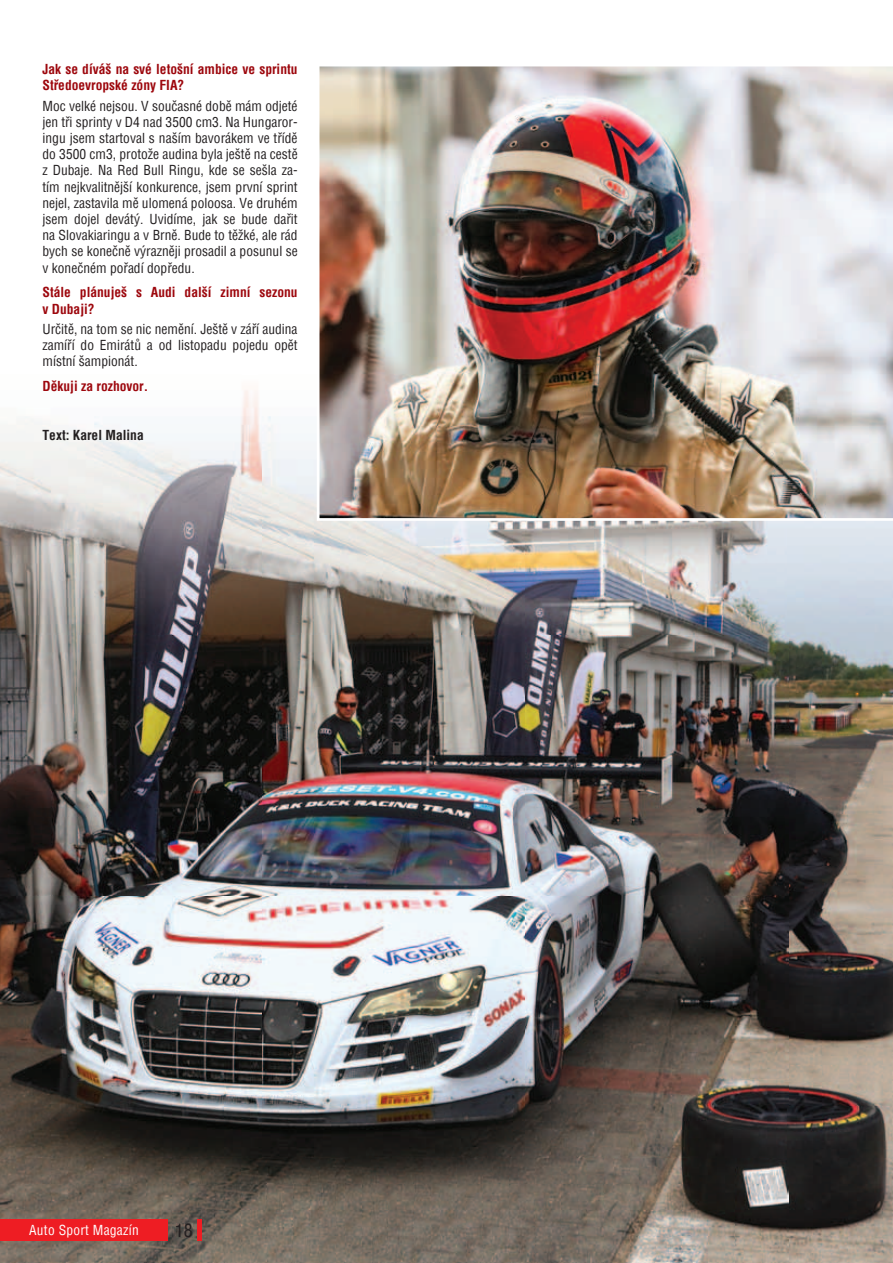
<style>
.page{position:relative;width:893px;height:1263px;background:#fff}
.page>*{position:absolute;margin:0;border:0;box-sizing:border-box;transform-origin:0 0}
.t1{font:condensed 18px "Helvetica";color:#231f20}
.t2{font:condensed 13.5px/16.2px "Helvetica";color:#231f20;text-align:justify}
.t3{font:700 condensed 13.5px/16.2px "Helvetica";color:#9d070d}
.t4{font:700 condensed 13.5px "Helvetica";color:#231f20}
.t5{font:condensed 13.5px "Helvetica";letter-spacing:.02em;color:#fff}
</style>
<div class="page">
<img style="left:0;top:390px;width:893px;height:873px">
<img style="left:176px;top:1223px;width:16px;height:14px">
<img style="left:317px;top:66px;width:576px;height:455px">
<div style="left:0;top:1219px;width:168px;height:22px;background:#ee1d23"></div>
<hr style="left:198px;top:1219px;width:4px;height:22px;background:#ee1d23">
<p class="t3" style="left:43px;top:61px;width:257px">Jak se díváš na své letošní ambice ve sprintu<br>Středoevropské zóny FIA?</p>
<p class="t2" style="left:43px;top:97px;width:257px">Moc velké nejsou. V současné době mám odjeté jen tři sprinty v D4 nad 3500 cm3. Na Hungaror&shy;ingu jsem startoval s naším bavorákem ve třídě do 3500 cm3, protože audina byla ještě na cestě z Dubaje. Na Red Bull Ringu, kde se sešla za&shy;tím nejkvalitnější konkurence, jsem první sprint nejel, zastavila mě ulomená poloosa. Ve druhém jsem dojel devátý. Uvidíme, jak se bude dařit na Slovakiaringu a v Brně. Bude to těžké, ale rád bych se konečně výrazněji prosadil a posunul se v konečném pořadí dopředu.</p>
<p class="t3" style="left:43px;top:284px;width:257px">Stále plánuješ s Audi další zimní sezonu v Dubaji?</p>
<p class="t2" style="left:43px;top:321px;width:257px">Určitě, na tom se nic nemění. Ještě v září audina zamíří do Emirátů a od listopadu pojedu opět místní šampionát.</p>
<p class="t3" style="left:43px;top:378px;width:107px">Děkuji za rozhovor.</p>
<p class="t4" style="left:43px;top:427px;width:103px">Text: Karel Malina</p>
<p class="t5" style="left:29px;top:1221px;width:111px">Auto Sport Magazín</p>
<h1 class="t1" style="left:175px;top:1218px;width:19px">18</h1>
</div>
